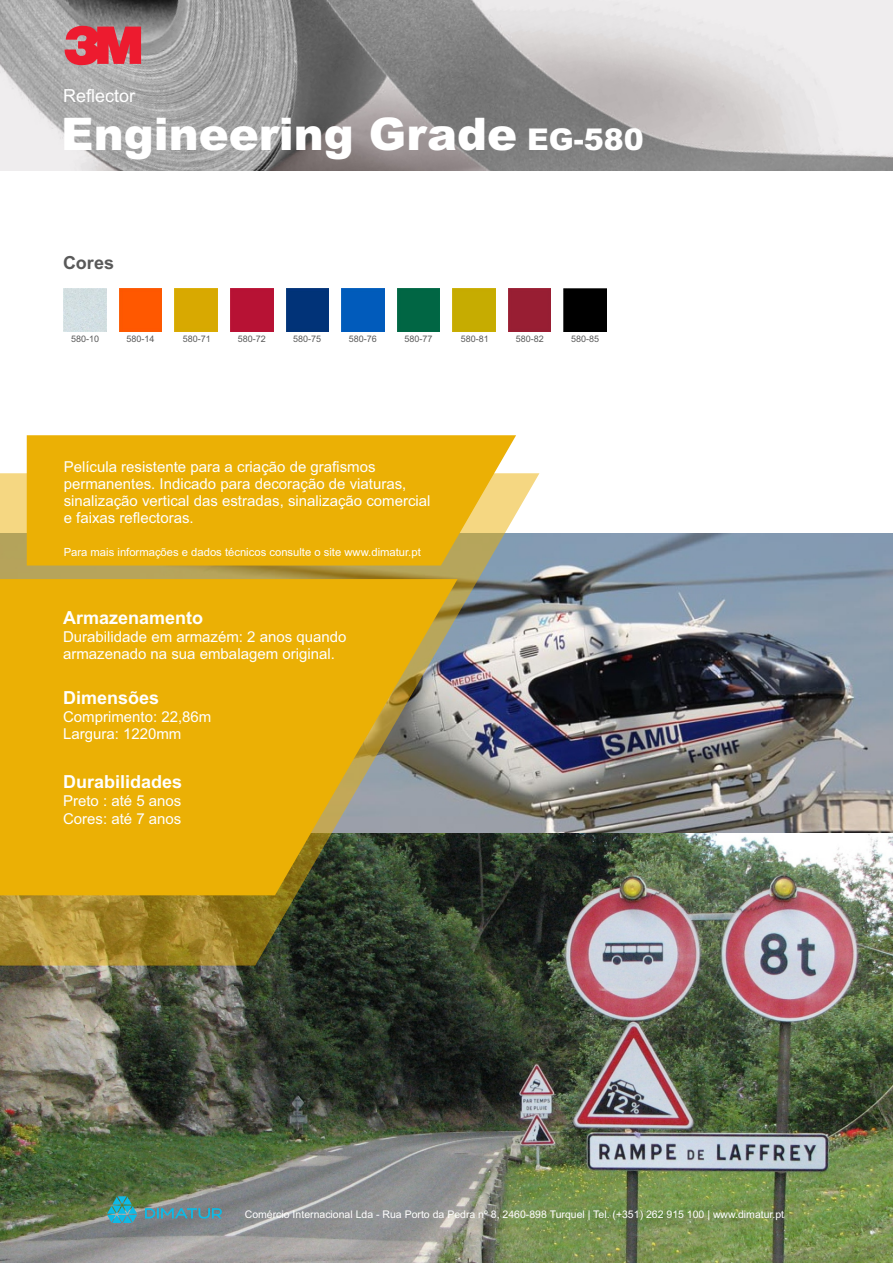
<style>
.page{position:relative;width:893px;height:1263px;background:#fff}
.page>*{position:absolute;margin:0;border:0;box-sizing:border-box;transform-origin:0 0}
.t1{font:900 45px "Arial";color:#fff}
.t2{font:700 18px "Arial";color:#fff}
.t3{font:18px "Arial";color:#fff}
.t4{font:700 18px "Arial";color:#595959}
.t5{font:15px/16.8px "Arial";color:#fff}
.t6{font:11.25px "Arial";color:#fff}
.t7{font:10.5px "Arial";color:#fff}
.t8{font:9px "Arial";color:#595959}
.s1{font-size:30px}
</style>
<div class="page">
<img style="left:0;top:833px;width:893px;height:430px">
<img style="left:539px;top:534px;width:354px;height:299px">
<div style="left:564px;top:289px;width:42px;height:42px;background:#000"></div>
<div style="left:508px;top:289px;width:43px;height:42px;background:#981e33"></div>
<div style="left:453px;top:289px;width:42px;height:42px;background:#c6ac01"></div>
<div style="left:397px;top:289px;width:43px;height:42px;background:#016644"></div>
<div style="left:342px;top:289px;width:42px;height:42px;background:#015bbb"></div>
<div style="left:286px;top:289px;width:43px;height:42px;background:#013378"></div>
<div style="left:230px;top:289px;width:43px;height:42px;background:#b71234"></div>
<div style="left:175px;top:289px;width:42px;height:42px;background:#d8a901"></div>
<div style="left:119px;top:289px;width:43px;height:42px;background:#ff5800"></div>
<div style="left:64px;top:289px;width:42px;height:42px;background:#d2dfe2"></div>
<img style="left:0;top:0;width:893px;height:170px">
<img style="left:0;top:473px;width:539px;height:492px">
<svg style="left:145px;top:1208px;width:77px;height:10px"></svg>
<svg style="left:107px;top:1196px;width:30px;height:27px"></svg>
<svg style="left:65px;top:26px;width:76px;height:39px;background:#de3d4c"></svg>
<svg style="left:27px;top:435px;width:489px;height:130px;background:#e9b10f"></svg>
<svg style="left:0;top:579px;width:458px;height:316px;background:#d3a417"></svg>
<p class="t3" style="left:63px;top:89px;width:74px">Reflector</p>
<h1 class="t1" style="left:61px;top:118px;width:584px">Engineering Grade <span class="s1">EG-580</span></h1>
<p class="t4" style="left:63px;top:256px;width:53px">Cores</p>
<p class="t8" style="left:71px;top:336px;width:30px">580-10</p>
<p class="t8" style="left:127px;top:336px;width:30px">580-14</p>
<p class="t8" style="left:183px;top:336px;width:30px">580-71</p>
<p class="t8" style="left:238px;top:336px;width:30px">580-72</p>
<p class="t8" style="left:293px;top:336px;width:30px">580-75</p>
<p class="t8" style="left:349px;top:336px;width:30px">580-76</p>
<p class="t8" style="left:404px;top:336px;width:30px">580-77</p>
<p class="t8" style="left:461px;top:336px;width:30px">580-81</p>
<p class="t8" style="left:516px;top:336px;width:30px">580-82</p>
<p class="t8" style="left:571px;top:336px;width:30px">580-85</p>
<p class="t5" style="left:64px;top:460px;width:368px">Película resistente para a criação de grafismos permanentes. Indicado para decoração de viaturas, sinalização vertical das estradas, sinalização comercial e faixas reflectoras.</p>
<p class="t6" style="left:64px;top:547px;width:359px">Para mais informações e dados técnicos consulte o site www.dimatur.pt</p>
<p class="t2" style="left:63px;top:611px;width:142px">Armazenamento</p>
<p class="t5" style="left:63px;top:629px;width:285px;line-height:17.2px">Durabilidade em armazém: 2 anos quando armazenado na sua embalagem original.</p>
<p class="t2" style="left:63px;top:691px;width:98px">Dimensões</p>
<p class="t5" style="left:63px;top:709px;width:150px;line-height:17.2px">Comprimento: 22,86m<br>Largura: 1220mm</p>
<p class="t2" style="left:63px;top:775px;width:121px">Durabilidades</p>
<p class="t5" style="left:63px;top:794px;width:120px;line-height:17.2px">Preto : até 5 anos<br>Cores: até 7 anos</p>
<p class="t7" style="left:245px;top:1210px;width:541px">Comércio Internacional Lda - Rua Porto da Pedra nº 8, 2460-898 Turquel | Tel. (+351) 262 915 100 | www.dimatur.pt</p>
</div>
